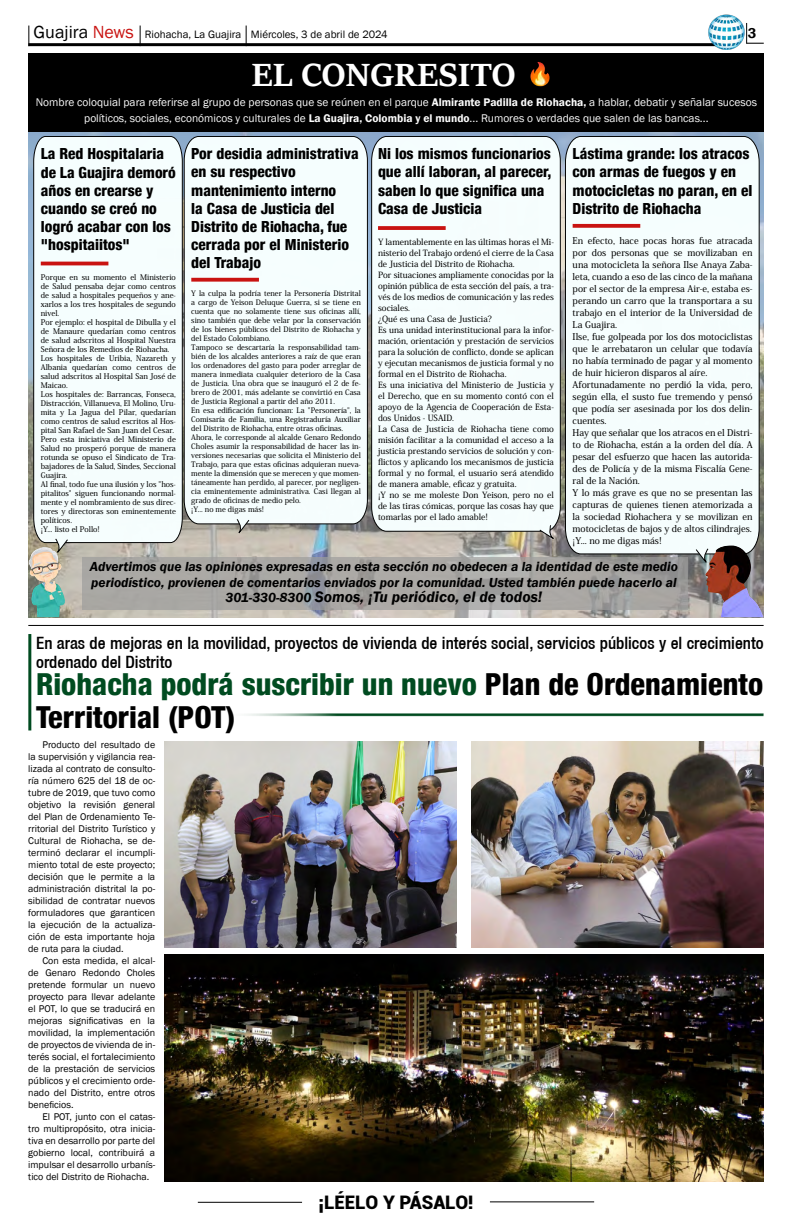
<style>
.page{position:relative;width:792px;height:1224px;background:#fff}
.page>*{position:absolute;margin:0;border:0;box-sizing:border-box;transform-origin:0 0}
.t1{font:700 35.4px "Sitka Heading";color:#fff}
.t2{font:800 condensed 30.3px/32.2px "Helvetica 87";color:#000}
.t3{font:900 18.7px "Roboto";color:#000}
.t4{font:500 condensed 17px/19px "Helvetica 67";color:#000}
.t5{font:italic 600 15.6px "Franklin Gothic";color:#000}
.t6{font:800 condensed 15.3px/18.1px "Helvetica 87";color:#000}
.t7{font:600 14.7px "Franklin Gothic";color:#000}
.t8{font:italic 600 13.5px/15.6px "Franklin Gothic";color:#000}
.t9{font:11.4px/15.6px "Franklin Gothic";color:#fcfcfc;text-align:center}
.t10{font:11px "Franklin Gothic";color:#000}
.t11{font:10px/12px "Franklin Gothic";color:#000;text-align:justify}
.t12{font:500 9.2px/12px "Koz Min Pr 6 N";color:#000}
.t13{font:500 8.5px/11px "Koz Min Pr 6 N";color:#000}
.t14{font:500 7.7px/9px "Koz Min Pr 6 N";color:#000}
.t15{font:500 7.5px/9px "Koz Min Pr 6 N";color:#000}
.s1{font-size:18px}
.s2{font-size:18px;color:#c91311}
.s3{font-weight:600}
.s4{font-size:13.5px}
.s5{color:#004b20}
</style>
<div class="page">
<hr style="left:198px;top:1202px;width:104px;height:1px;background:#000">
<hr style="left:490px;top:1201px;width:104px;height:1px;background:#000">
<hr style="left:28px;top:43px;width:688px;height:3px;background:#000">
<svg style="left:746px;top:23px;width:18px;height:21px"></svg>
<svg style="left:28px;top:26px;width:1px;height:20px"></svg>
<svg style="left:140px;top:26px;width:1px;height:18px"></svg>
<svg style="left:246px;top:26px;width:1px;height:18px"></svg>
<img style="left:708px;top:14px;width:37px;height:36px">
<img style="left:28px;top:131px;width:736px;height:486px">
<div style="left:28px;top:53px;width:736px;height:78px;background:#000"></div>
<svg style="left:82px;top:557px;width:606px;height:53px;background:#a6a4a1"></svg>
<img style="left:530px;top:62px;width:20px;height:24px">
<hr style="left:28px;top:625px;width:736px;height:1px;background:#000">
<div style="left:33px;top:136px;width:150px;height:407px;background:#f5fefe"></div>
<svg style="left:54px;top:538px;width:14px;height:20px"></svg>
<div style="left:371px;top:136px;width:190px;height:396px;background:#f5fdfd"></div>
<svg style="left:539px;top:524px;width:20px;height:19px"></svg>
<div style="left:184px;top:136px;width:184px;height:388px;background:#f5fefe"></div>
<svg style="left:235px;top:518px;width:15px;height:20px"></svg>
<div style="left:565px;top:136px;width:195px;height:418px;background:#f5fdfd"></div>
<svg style="left:695px;top:548px;width:10px;height:20px"></svg>
<hr style="left:41px;top:262px;width:67px;height:3px;background:#c91311">
<svg style="left:378px;top:226px;width:68px;height:4px"></svg>
<svg style="left:191px;top:278px;width:68px;height:4px"></svg>
<svg style="left:573px;top:224px;width:67px;height:4px"></svg>
<img style="left:28px;top:547px;width:37px;height:70px">
<img style="left:705px;top:545px;width:59px;height:72px">
<hr style="left:224px;top:713px;width:540px;height:3px;background:#004b20">
<hr style="left:28px;top:634px;width:3px;height:96px;background:#004b20">
<img style="left:164px;top:954px;width:600px;height:227px">
<img style="left:164px;top:741px;width:293px;height:206px">
<img style="left:471px;top:741px;width:293px;height:206px">
<h3 class="t10" style="left:34px;top:28px;width:356px"><span class="s1">Guajira</span> <span class="s2">News</span> Riohacha, La Guajira Miércoles, 3 de abril de 2024</h3>
<h3 class="t7" style="left:748px;top:24px;width:10px">3</h3>
<h1 class="t1" style="left:251px;top:49px;width:266px">EL CONGRESITO</h1>
<p class="t9" style="left:36px;top:95px;width:723px">Nombre coloquial para referirse al grupo de personas que se reúnen en el parque <span class="s3">Almirante Padilla de Riohacha,</span> a hablar, debatir y señalar sucesos políticos, sociales, económicos y culturales de <span class="s3">La Guajira, Colombia y el mundo</span>... Rumores o verdades que salen de las bancas...</p>
<h3 class="t6" style="left:191px;top:145px;width:169px">Por desidia administrativa en su respectivo mantenimiento interno<br>la Casa de Justicia del<br>Distrito de Riohacha, fue cerrada por el Ministerio del Trabajo</h3>
<h3 class="t6" style="left:573px;top:145px;width:181px">Lástima grande: los atracos con armas de fuegos y en motocicletas no paran, en el<br>Distrito de Riohacha</h3>
<h3 class="t6" style="left:41px;top:145px;width:137px">La Red Hospitalaria de La Guajira demoró años en crearse y cuando se creó no logró acabar con los "hospitaiitos"</h3>
<h3 class="t6" style="left:378px;top:145px;width:175px">Ni los mismos funcionarios que allí laboran, al parecer, saben lo que significa una<br>Casa de Justicia</h3>
<p class="t12" style="left:573px;top:235px;width:182px">En efecto, hace pocas horas fue atracada por dos personas que se movilizaban en una motocicleta la señora Ilse Anaya Zaba&shy;leta, cuando a eso de las cinco de la mañana por el sector de la empresa Air-e, estaba es&shy;perando un carro que la transportara a su trabajo en el interior de la Universidad de La Guajira.<br>Ilse, fue golpeada por los dos motociclistas que le arrebataron un celular que todavía no había terminado de pagar y al momento de huir hicieron disparos al aíre.<br>Afortunadamente no perdió la vida, pero, según ella, el susto fue tremendo y pensó que podía ser asesinada por los dos delin&shy;cuentes.<br>Hay que señalar que los atracos en el Distri&shy;to de Riohacha, están a la orden del día. A pesar del esfuerzo que hacen las autorida&shy;des de Policía y de la misma Fiscalía Gene&shy;ral de la Nación.<br>Y lo más grave es que no se presentan las capturas de quienes tienen atemorizada a la sociedad Riohachera y se movilizan en motocicletas de bajos y de altos cilindrajes. ¡Y... no me digas más!</p>
<p class="t13" style="left:378px;top:237px;width:177px">Y lamentablemente en las últimas horas el Mi&shy;nisterio del Trabajo ordenó el cierre de la Casa de Justicia del Distrito de Riohacha.<br>Por situaciones ampliamente conocidas por la opinión pública de esta sección del país, a tra&shy;vés de los medios de comunicación y las redes sociales.<br>¿Qué es una Casa de Justicia?<br>Es una unidad interinstitucional para la infor&shy;mación, orientación y prestación de servicios para la solución de conflicto, donde se aplican y ejecutan mecanismos de justicia formal y no formal en el Distrito de Riohacha.<br>Es una iniciativa del Ministerio de Justicia y el Derecho, que en su momento contó con el apoyo de la Agencia de Cooperación de Esta&shy;dos Unidos - USAID.<br>La Casa de Justicia de Riohacha tiene como misión facilitar a la comunidad el acceso a la justicia prestando servicios de solución y con&shy;flictos y aplicando los mecanismos de justicia formal y no formal, el usuario será atendido de manera amable, eficaz y gratuita.<br>¡Y no se me moleste Don Yeison, pero no el de las tiras cómicas, porque las cosas hay que tomarlas por el lado amable!</p>
<p class="t14" style="left:41px;top:273px;width:137px">Porque en su momento el Ministerio de Salud pensaba dejar como centros de salud a hospitales pequeños y ane&shy;xarlos a los tres hospitales de segundo nivel.<br>Por ejemplo: el hospital de Dibulla y el de Manaure quedarían como centros de salud adscritos al Hospital Nuestra Señora de los Remedios de Riohacha.<br>Los hospitales de Uribia, Nazareth y Albania quedarían como centros de salud adscritos al Hospital San José de Maicao.<br>Los hospitales de: Barrancas, Fonseca, Distracción, Villanueva, El Molino, Uru&shy;mita y La Jagua del Pilar, quedarían como centros de salud escritos al Hos&shy;pital San Rafael de San Juan del Cesar.<br>Pero esta iniciativa del Ministerio de Salud no prosperó porque de manera rotunda se opuso el Sindicato de Tra&shy;bajadores de la Salud, Sindes, Seccional Guajira.<br>Al final, todo fue una ilusión y los "hos&shy;pitalitos" siguen funcionando normal&shy;mente y el nombramiento de sus direc&shy;tores y directoras son eminentemente políticos.<br>¡Y... listo el Pollo!</p>
<p class="t15" style="left:191px;top:289px;width:171px">Y la culpa la podría tener la Personería Distrital a cargo de Yeison Deluque Guerra, si se tiene en cuenta que no solamente tiene sus oficinas allí, sino también que debe velar por la conservación de los bienes públicos del Distrito de Riohacha y del Estado Colombiano.<br>Tampoco se descartaría la responsabilidad tam&shy;bién de los alcaldes anteriores a raíz de que eran los ordenadores del gasto para poder arreglar de manera inmediata cualquier deterioro de la Casa de Justicia. Una obra que se inauguró el 2 de fe&shy;brero de 2001, más adelante se convirtió en Casa de Justicia Regional a partir del año 2011.<br>En esa edificación funcionan: La "Personería", la Comisaría de Familia, una Registraduría Auxiliar del Distrito de Riohacha, entre otras oficinas.<br>Ahora, le corresponde al alcalde Genaro Redondo Choles asumir la responsabilidad de hacer las in&shy;versiones necesarias que solicita el Ministerio del Trabajo, para que estas oficinas adquieran nueva&shy;mente la dimensión que se merecen y que momen&shy;táneamente han perdido, al parecer, por negligen&shy;cia eminentemente administrativa. Casi llegan al grado de oficinas de medio pelo.<br>¡Y... no me digas más!</p>
<h3 class="t8" style="left:90px;top:559px;width:590px">Advertimos que las opiniones expresadas en esta sección no obedecen a la identidad de este medio periodístico, provienen de comentarios enviados por la comunidad. Usted también puede hacerlo al</h3>
<h3 class="t5" style="left:225px;top:587px;width:318px"><span class="s4">301-330-8300</span> Somos, ¡Tu periódico, el de todos!</h3>
<h3 class="t4" style="left:36px;top:633px;width:729px">En aras de mejoras en la movilidad, proyectos de vivienda de interés social, servicios públicos y el crecimiento ordenado del Distrito</h3>
<h2 class="t2" style="left:36px;top:668px;width:729px"><span class="s5">Riohacha podrá suscribir un nuevo</span> Plan de Ordenamiento<br>Territorial (POT)</h2>
<p class="t11" style="left:28px;top:739px;width:128px;text-indent:14px">Producto del resultado de la supervisión y vigilancia rea&shy;lizada al contrato de consulto&shy;ría número 625 del 18 de oc&shy;tubre de 2019, que tuvo como objetivo la revisión general del Plan de Ordenamiento Te&shy;rritorial del Distrito Turístico y Cultural de Riohacha, se de&shy;terminó declarar el incumpli&shy;miento total de este proyecto; decisión que le permite a la administración distrital la po&shy;sibilidad de contratar nuevos formuladores que garanticen la ejecución de la actualiza&shy;ción de esta importante hoja de ruta para la ciudad.</p>
<p class="t11" style="left:28px;top:955px;width:128px;text-indent:14px">Con esta medida, el alcal&shy;de Genaro Redondo Choles pretende formular un nuevo proyecto para llevar adelante el POT, lo que se traducirá en mejoras significativas en la movilidad, la implementación de proyectos de vivienda de in&shy;terés social, el fortalecimiento de la prestación de servicios públicos y el crecimiento orde&shy;nado del Distrito, entre otros beneficios.</p>
<h3 class="t11" style="left:28px;top:1111px;width:128px;text-indent:14px">El POT, junto con el catas&shy;tro multipropósito, otra inicia&shy;tiva en desarrollo por parte del gobierno local, contribuirá a impulsar el desarrollo urbanís&shy;tico del Distrito de Riohacha.</h3>
<h3 class="t3" style="left:318px;top:1189px;width:157px">¡LÉELO Y PÁSALO!</h3>
</div>
